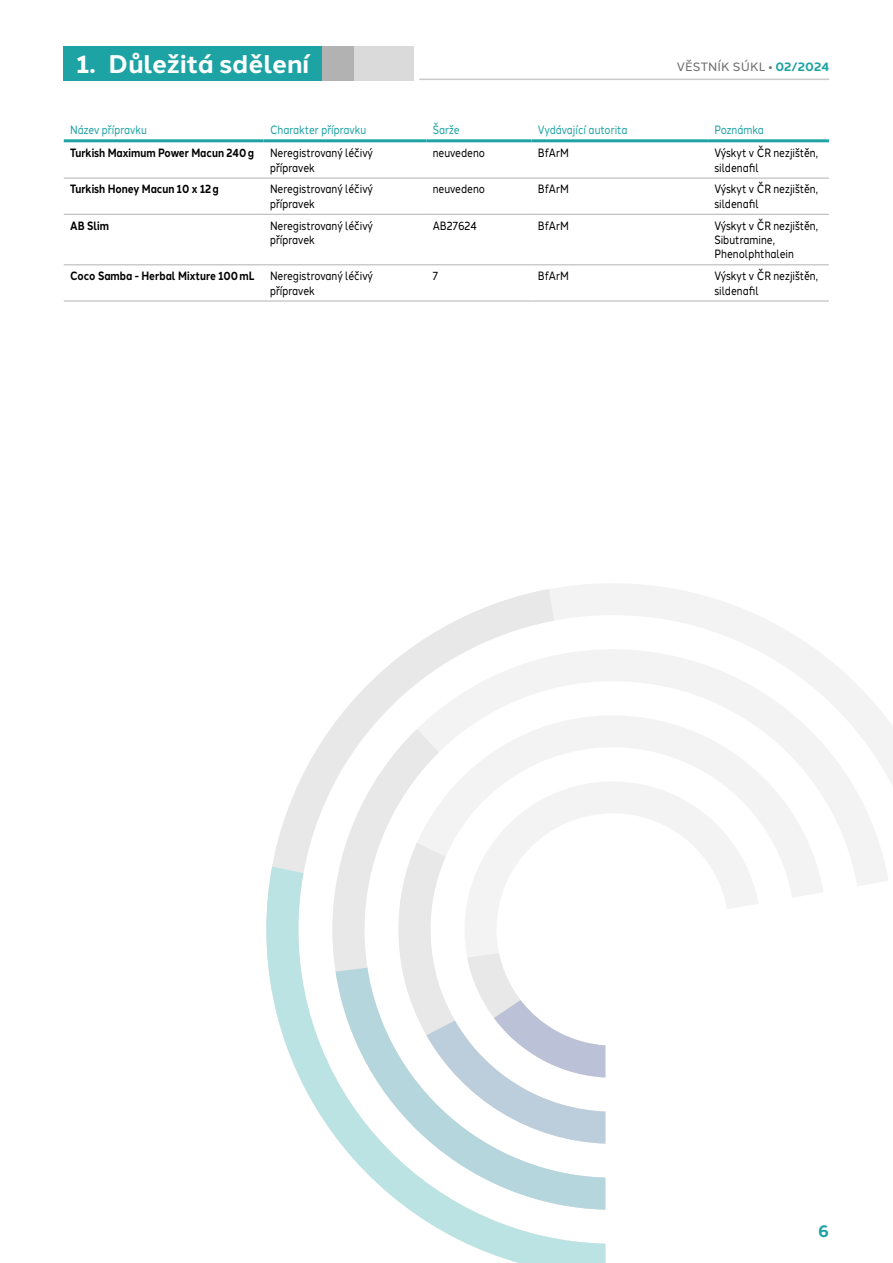
<style>
.page{position:relative;width:893px;height:1263px;background:#fff}
.page>*{position:absolute;margin:0;border:0;box-sizing:border-box;transform-origin:0 0}
.t1{font:700 25.5px "Halcom";color:#fff}
.t2{font:700 16.5px "Halcom";color:#1ea3a4}
.tab_text_L{font:12px/14.4px "Halcom";color:#000;scale:.83 1}
.tab_text_bold_L{font:700 12px "Halcom";color:#000;scale:.83 1}
.tab_zahlavi_L{font:12px "Halcom";color:#1ea3a4;scale:.83 1}
.t3{font:12px "Halcom";letter-spacing:.01em;color:#706f6f}
.s1{font-weight:700;color:#1ea3a4}
</style>
<div class="page">
<hr style="left:419px;top:79px;width:410px;height:1px;background:#cacaca">
<svg style="left:554px;top:584px;width:339px;height:679px"></svg>
<svg style="left:272px;top:589px;width:333px;height:278px"></svg>
<svg style="left:266px;top:867px;width:339px;height:396px"></svg>
<div style="left:352px;top:46px;width:62px;height:34px;background:#dadada"></div>
<div style="left:320px;top:46px;width:34px;height:34px;background:#b3b2b2"></div>
<div style="left:64px;top:46px;width:258px;height:34px;background:#1ea3a4"></div>
<hr style="left:64px;top:178px;width:200px;height:1px;background:#b3b2b2">
<hr style="left:264px;top:178px;width:162px;height:1px;background:#b3b2b2">
<hr style="left:426px;top:178px;width:105px;height:1px;background:#b3b2b2">
<hr style="left:531px;top:178px;width:177px;height:1px;background:#b3b2b2">
<hr style="left:708px;top:178px;width:121px;height:1px;background:#b3b2b2">
<hr style="left:64px;top:214px;width:200px;height:1px;background:#b3b2b2">
<hr style="left:264px;top:214px;width:162px;height:1px;background:#b3b2b2">
<hr style="left:426px;top:214px;width:105px;height:1px;background:#b3b2b2">
<hr style="left:531px;top:214px;width:177px;height:1px;background:#b3b2b2">
<hr style="left:708px;top:214px;width:121px;height:1px;background:#b3b2b2">
<hr style="left:64px;top:264px;width:200px;height:1px;background:#b3b2b2">
<hr style="left:264px;top:264px;width:162px;height:1px;background:#b3b2b2">
<hr style="left:426px;top:264px;width:105px;height:1px;background:#b3b2b2">
<hr style="left:531px;top:264px;width:177px;height:1px;background:#b3b2b2">
<hr style="left:708px;top:264px;width:121px;height:1px;background:#b3b2b2">
<hr style="left:64px;top:301px;width:200px;height:1px;background:#b3b2b2">
<hr style="left:264px;top:301px;width:162px;height:1px;background:#b3b2b2">
<hr style="left:426px;top:301px;width:105px;height:1px;background:#b3b2b2">
<hr style="left:531px;top:301px;width:177px;height:1px;background:#b3b2b2">
<hr style="left:708px;top:301px;width:121px;height:1px;background:#b3b2b2">
<hr style="left:64px;top:139px;width:200px;height:3px;background:#1ea3a4">
<hr style="left:264px;top:139px;width:162px;height:3px;background:#1ea3a4">
<hr style="left:426px;top:139px;width:105px;height:3px;background:#1ea3a4">
<hr style="left:531px;top:139px;width:177px;height:3px;background:#1ea3a4">
<hr style="left:708px;top:139px;width:121px;height:3px;background:#1ea3a4">
<h1 class="t1" style="left:77px;top:43px;width:234px">1. Důležitá sdělení</h1>
<p class="t3" style="left:677px;top:57px;width:154px">VĚSTNÍK SÚKL • <span class="s1">02/2024</span></p>
<p class="tab_zahlavi_L" style="left:70px;top:121px;width:94px">Název přípravku</p>
<p class="tab_zahlavi_L" style="left:270px;top:121px;width:118px">Charakter přípravku</p>
<p class="tab_zahlavi_L" style="left:433px;top:121px;width:34px">Šarže</p>
<p class="tab_zahlavi_L" style="left:538px;top:121px;width:109px">Vydávající autorita</p>
<p class="tab_zahlavi_L" style="left:714px;top:121px;width:61px">Poznámka</p>
<p class="tab_text_bold_L" style="left:70px;top:143px;width:223px">Turkish Maximum Power Macun 240g</p>
<p class="tab_text_L" style="left:270px;top:145px;width:126px">Neregistrovaný léčivý přípravek</p>
<p class="tab_text_L" style="left:433px;top:145px;width:65px">neuvedeno</p>
<p class="tab_text_L" style="left:538px;top:145px;width:39px">BfArM</p>
<p class="tab_text_L" style="left:714px;top:145px;width:126px">Výskyt v ČR nezjištěn, sildenafil</p>
<p class="tab_text_bold_L" style="left:70px;top:180px;width:181px">Turkish Honey Macun 10 x 12g</p>
<p class="tab_text_L" style="left:270px;top:181px;width:126px">Neregistrovaný léčivý přípravek</p>
<p class="tab_text_L" style="left:433px;top:181px;width:65px">neuvedeno</p>
<p class="tab_text_L" style="left:538px;top:181px;width:39px">BfArM</p>
<p class="tab_text_L" style="left:714px;top:181px;width:126px">Výskyt v ČR nezjištěn, sildenafil</p>
<p class="tab_text_bold_L" style="left:70px;top:216px;width:48px">AB Slim</p>
<p class="tab_text_L" style="left:270px;top:217px;width:126px">Neregistrovaný léčivý přípravek</p>
<p class="tab_text_L" style="left:433px;top:217px;width:55px">AB27624</p>
<p class="tab_text_L" style="left:538px;top:217px;width:39px">BfArM</p>
<p class="tab_text_L" style="left:714px;top:217px;width:126px">Výskyt v ČR nezjištěn,<br>Sibutramine,<br>Phenolphthalein</p>
<p class="tab_text_bold_L" style="left:70px;top:266px;width:224px">Coco Samba - Herbal Mixture 100mL</p>
<p class="tab_text_L" style="left:270px;top:268px;width:126px">Neregistrovaný léčivý přípravek</p>
<p class="tab_text_L" style="left:433px;top:268px;width:8px">7</p>
<p class="tab_text_L" style="left:538px;top:268px;width:39px">BfArM</p>
<p class="tab_text_L" style="left:714px;top:268px;width:126px">Výskyt v ČR nezjištěn, sildenafil</p>
<h2 class="t2" style="left:818px;top:1218px;width:12px">6</h2>
</div>
